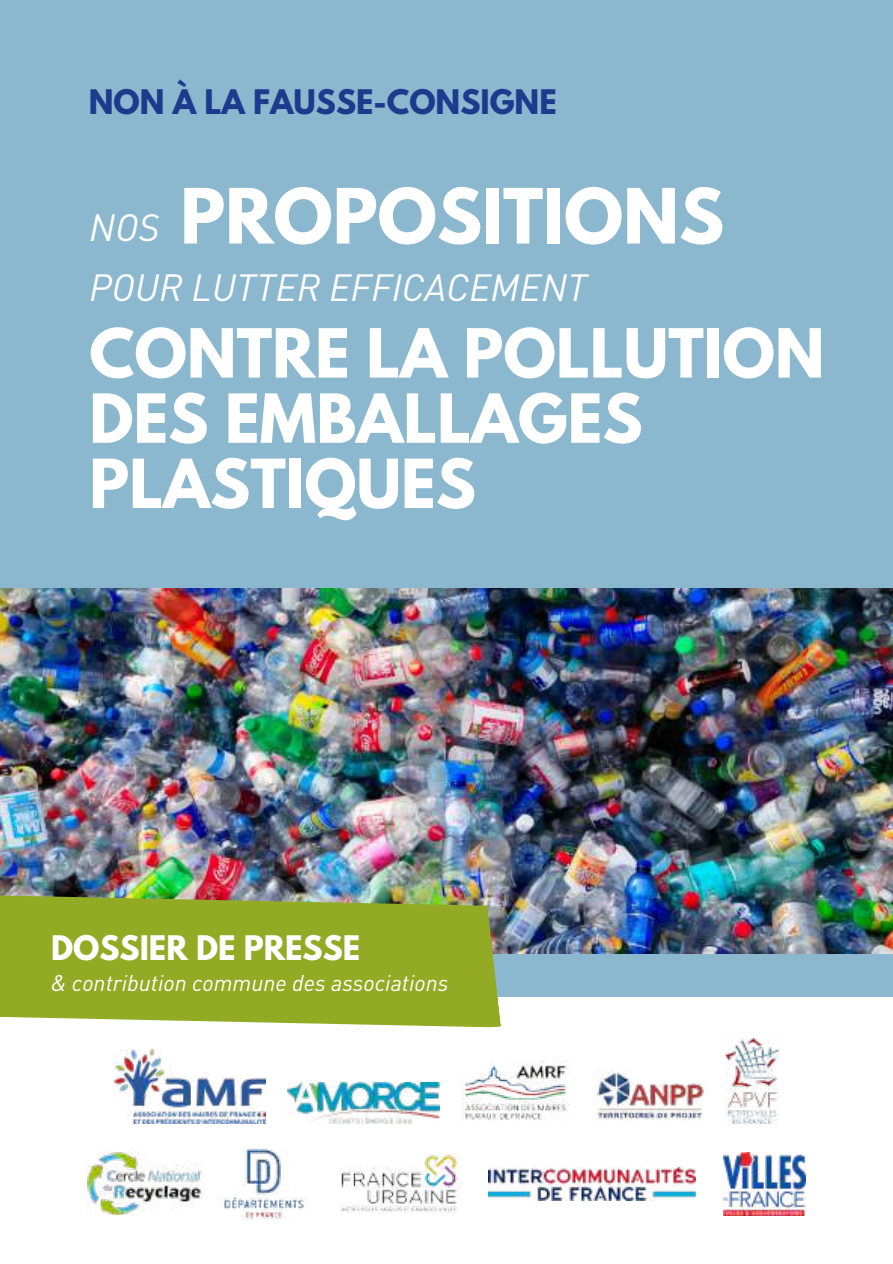
<style>
.page{position:relative;width:893px;height:1264px;background:#fff}
.page>*{position:absolute;margin:0;border:0;box-sizing:border-box;transform-origin:0 0}
.t1{font:700 67.5px "League Spartan";color:#fff}
.t2{font:700 59.85px/65.2px "League Spartan";color:#fff}
.t3{font:italic 37.5px "DIN Pro";color:#fff}
.t4{font:700 30px "League Spartan";color:#1b3c8d}
.t5{font:700 30px "League Spartan";color:#fff}
.t6{font:italic 22.5px "DIN Pro";color:#fff}
.s1{font-family:"DIN Pro";font-weight:400;font-style:italic;font-size:37.5px}
</style>
<div class="page">
<img style="left:114px;top:1049px;width:152px;height:74px">
<img style="left:219px;top:1148px;width:89px;height:73px">
<img style="left:488px;top:1167px;width:207px;height:33px">
<img style="left:288px;top:1082px;width:151px;height:41px">
<img style="left:596px;top:1071px;width:108px;height:50px">
<img style="left:461px;top:1060px;width:108px;height:61px">
<img style="left:87px;top:1151px;width:117px;height:62px">
<img style="left:341px;top:1154px;width:120px;height:59px">
<img style="left:723px;top:1152px;width:82px;height:63px">
<div style="left:0;top:0;width:892px;height:996px;background:#8cb8cf"></div>
<img style="left:0;top:588px;width:892px;height:365px">
<svg style="left:0;top:895px;width:501px;height:132px;background:#96ac31"></svg>
<img style="left:725px;top:1038px;width:53px;height:85px">
<p class="t4" style="left:89px;top:87px;width:469px">NON À LA FAUSSE-CONSIGNE</p>
<p class="t1" style="left:89px;top:183px;width:636px"><span class="s1">NOS</span> PROPOSITIONS</p>
<p class="t3" style="left:89px;top:264px;width:499px">POUR LUTTER EFFICACEMENT</p>
<p class="t2" style="left:89px;top:328px;width:736px">CONTRE LA POLLUTION<br>DES EMBALLAGES<br>PLASTIQUES</p>
<p class="t5" style="left:51px;top:933px;width:311px">DOSSIER DE PRESSE</p>
<p class="t6" style="left:51px;top:968px;width:399px">&amp; contribution commune des associations</p>
</div>
